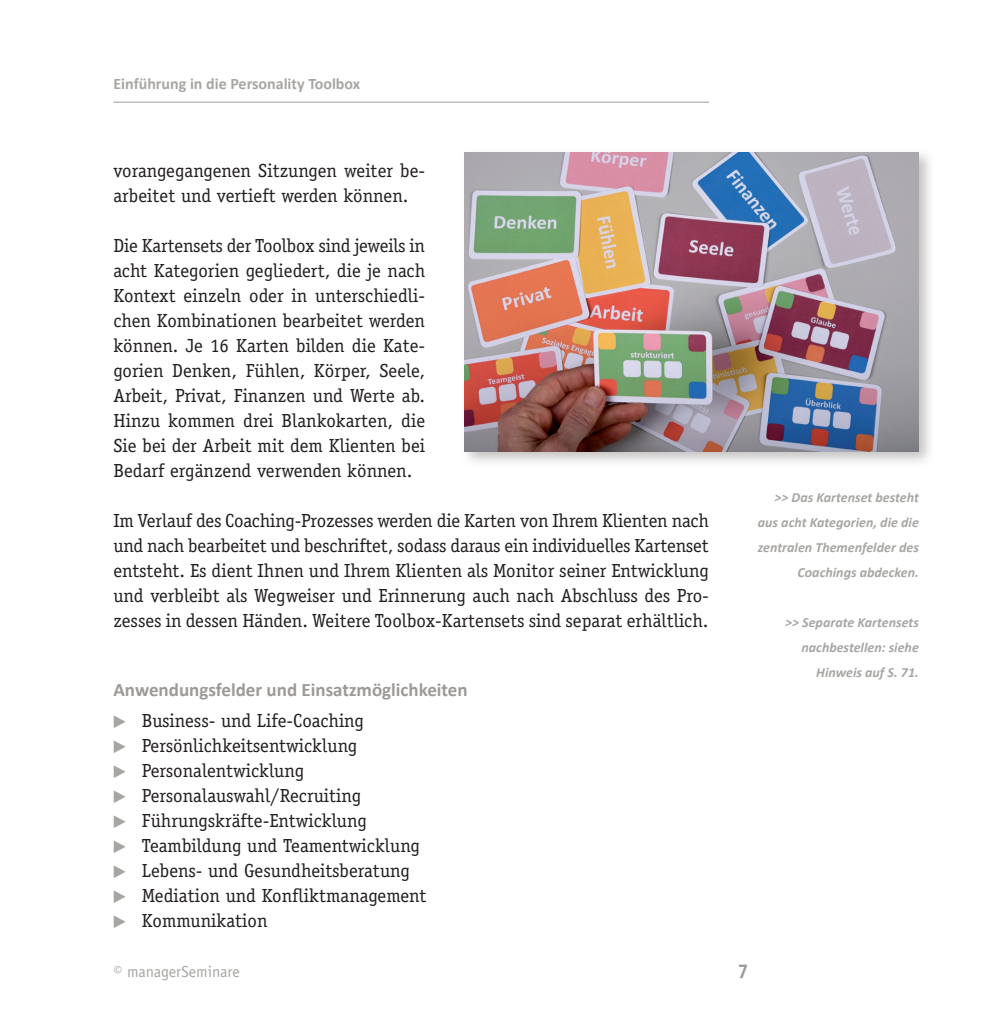
<style>
.page{position:relative;width:1004px;height:1032px;background:#fff}
.page>*{position:absolute;margin:0;border:0;box-sizing:border-box;transform-origin:0 0}
.t1{font:700 20px "Officina Sans";color:#9e9997}
.t2{font:19px/25px "Officina Serif";color:#231f20}
.t3{font:700 19px "Calibri";color:#9e9997}
.t4{font:700 16px "Calibri";color:#a8a6a3}
.t5{font:16px "Officina Sans";color:#a8a6a3}
.t6{font:italic 700 14px/25px "Calibri";color:#a8a6a3;text-align:right}
</style>
<div class="page">
<hr style="left:113px;top:102px;width:596px;height:1px;background:#9e9997">
<div style="left:459px;top:147px;width:476px;height:321px;background:#9e9997;opacity:.6"></div>
<img style="left:465px;top:152px;width:453px;height:299px">
<p class="t4" style="left:113px;top:74px;width:248px">Einführung in die Personality Toolbox</p>
<p class="t2" style="left:113px;top:158px;width:313px">vorangegangenen Sitzungen weiter be&shy;arbeitet und vertieft werden können.</p>
<p class="t2" style="left:113px;top:233px;width:313px;text-align:justify">Die Kartensets der Toolbox sind jeweils in acht Kategorien gegliedert, die je nach Kontext einzeln oder in unterschiedli&shy;chen Kombinationen bearbeitet werden können. Je 16 Karten bilden die Kate&shy;gorien Denken, Fühlen, Körper, Seele, Arbeit, Privat, Finanzen und Werte ab.<br>Hinzu kommen drei Blankokarten, die Sie bei der Arbeit mit dem Klienten bei Bedarf ergänzend verwenden können.</p>
<p class="t2" style="left:113px;top:508px;width:597px;text-align:justify">Im Verlauf des Coaching-Prozesses werden die Karten von Ihrem Klienten nach und nach bearbeitet und beschriftet, sodass daraus ein individuelles Kartenset entsteht. Es dient Ihnen und Ihrem Klienten als Monitor seiner Entwicklung und verbleibt als Wegweiser und Erinnerung auch nach Abschluss des Pro&shy;zesses in dessen Händen. Weitere Toolbox-Kartensets sind separat erhältlich.</p>
<p class="t3" style="left:113px;top:678px;width:356px">Anwendungsfelder und Einsatzmöglichkeiten</p>
<p class="t2" style="left:142px;top:708px;width:286px">Business- und Life-Coaching<br>Persönlichkeitsentwicklung<br>Personalentwicklung<br>Personalauswahl/Recruiting<br>Führungskräfte-Entwicklung<br>Teambildung und Teamentwicklung<br>Lebens- und Gesundheitsberatung<br>Mediation und Konfliktmanagement<br>Kommunikation</p>
<p class="t6" style="left:757px;top:484px;width:163px">&gt;&gt; Das Kartenset besteht aus acht Kategorien, die die zentralen Themenfelder des<br>Coachings abdecken.</p>
<p class="t6" style="left:785px;top:609px;width:135px">&gt;&gt; Separate Kartensets nachbestellen: siehe<br>Hinweis auf S. 71.</p>
<p class="t5" style="left:113px;top:962px;width:128px">© managerSeminare</p>
<p class="t1" style="left:737px;top:959px;width:13px">7</p>
</div>
